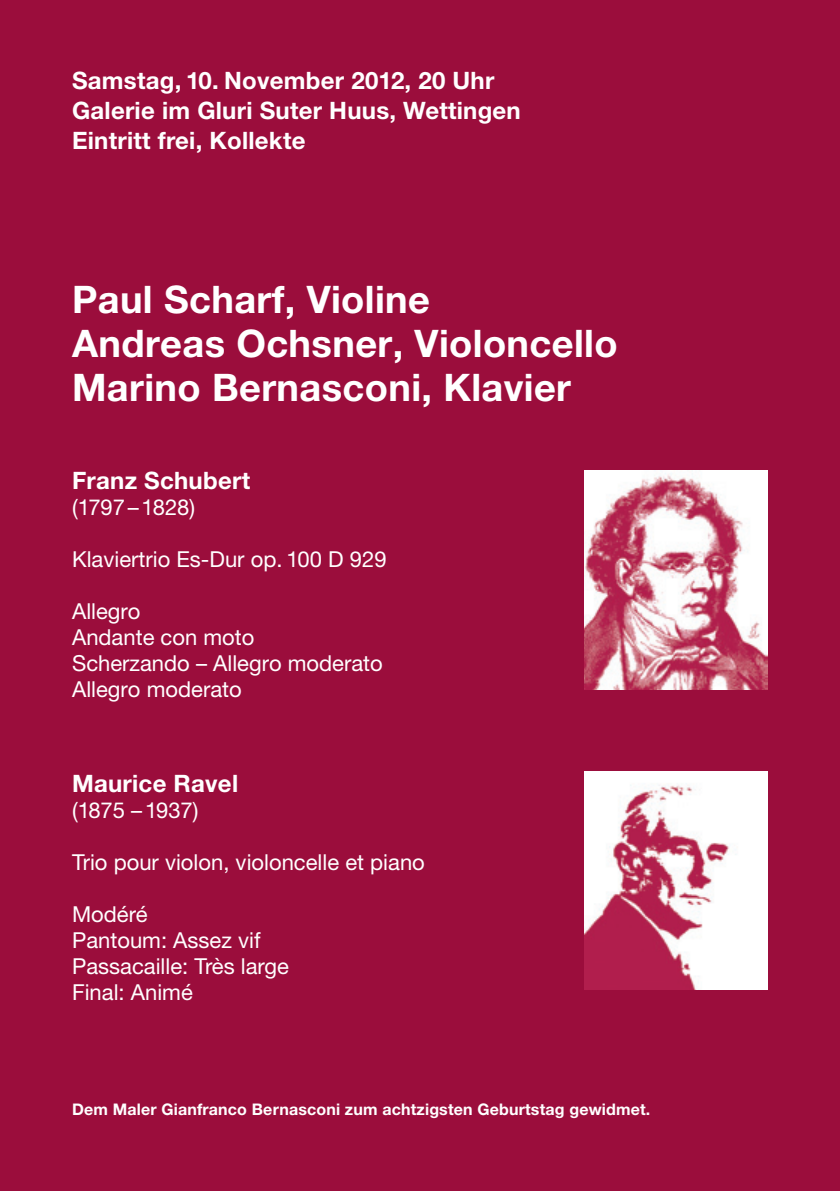
<style>
.page{position:relative;width:840px;height:1191px;background:#fff}
.page>*{position:absolute;margin:0;border:0;box-sizing:border-box;transform-origin:0 0}
.t1{font:700 38px "Helvetica Neue LT Pro";letter-spacing:.01em;color:#fff}
.t2{font:700 24px "Helvetica Neue LT Pro";letter-spacing:.01em;color:#fff}
.t3{font:22px "Helvetica Neue LT Pro";color:#fff}
.t4{font:700 16px "Helvetica Neue LT Pro";letter-spacing:.01em;color:#fff}
</style>
<div class="page">
<div style="left:0;top:0;width:839px;height:1191px;background:#9b0d3c"></div>
<img style="left:584px;top:471px;width:183px;height:218px">
<img style="left:584px;top:771px;width:183px;height:218px">
<p class="t2" style="left:72px;top:66px;width:423px">Samstag, 10. November 2012, 20 Uhr</p>
<p class="t2" style="left:72px;top:96px;width:450px">Galerie im Gluri Suter Huus, Wettingen</p>
<p class="t2" style="left:72px;top:126px;width:235px">Eintritt frei, Kollekte</p>
<p class="t1" style="left:72px;top:276px;width:359px">Paul Scharf, Violine</p>
<p class="t1" style="left:72px;top:320px;width:546px">Andreas Ochsner, Violoncello</p>
<p class="t1" style="left:72px;top:364px;width:500px">Marino Bernasconi, Klavier</p>
<p class="t2" style="left:72px;top:465px;width:179px">Franz Schubert</p>
<p class="t3" style="left:72px;top:494px;width:125px">(1797–1828)</p>
<p class="t3" style="left:72px;top:546px;width:316px">Klaviertrio Es-Dur op. 100 D 929</p>
<p class="t3" style="left:72px;top:598px;width:70px">Allegro</p>
<p class="t3" style="left:72px;top:624px;width:184px">Andante con moto</p>
<p class="t3" style="left:72px;top:650px;width:312px">Scherzando – Allegro moderato</p>
<p class="t3" style="left:72px;top:676px;width:171px">Allegro moderato</p>
<p class="t2" style="left:72px;top:768px;width:167px">Maurice Ravel</p>
<p class="t3" style="left:72px;top:796px;width:128px">(1875 –1937)</p>
<p class="t3" style="left:72px;top:848px;width:354px">Trio pour violon, violoncelle et piano</p>
<p class="t3" style="left:72px;top:900px;width:77px">Modéré</p>
<p class="t3" style="left:72px;top:926px;width:190px">Pantoum: Assez vif</p>
<p class="t3" style="left:72px;top:952px;width:218px">Passacaille: Très large</p>
<p class="t3" style="left:72px;top:978px;width:122px">Final: Animé</p>
<p class="t4" style="left:72px;top:1099px;width:579px">Dem Maler Gianfranco Bernasconi zum achtzigsten Geburtstag gewidmet.</p>
</div>
